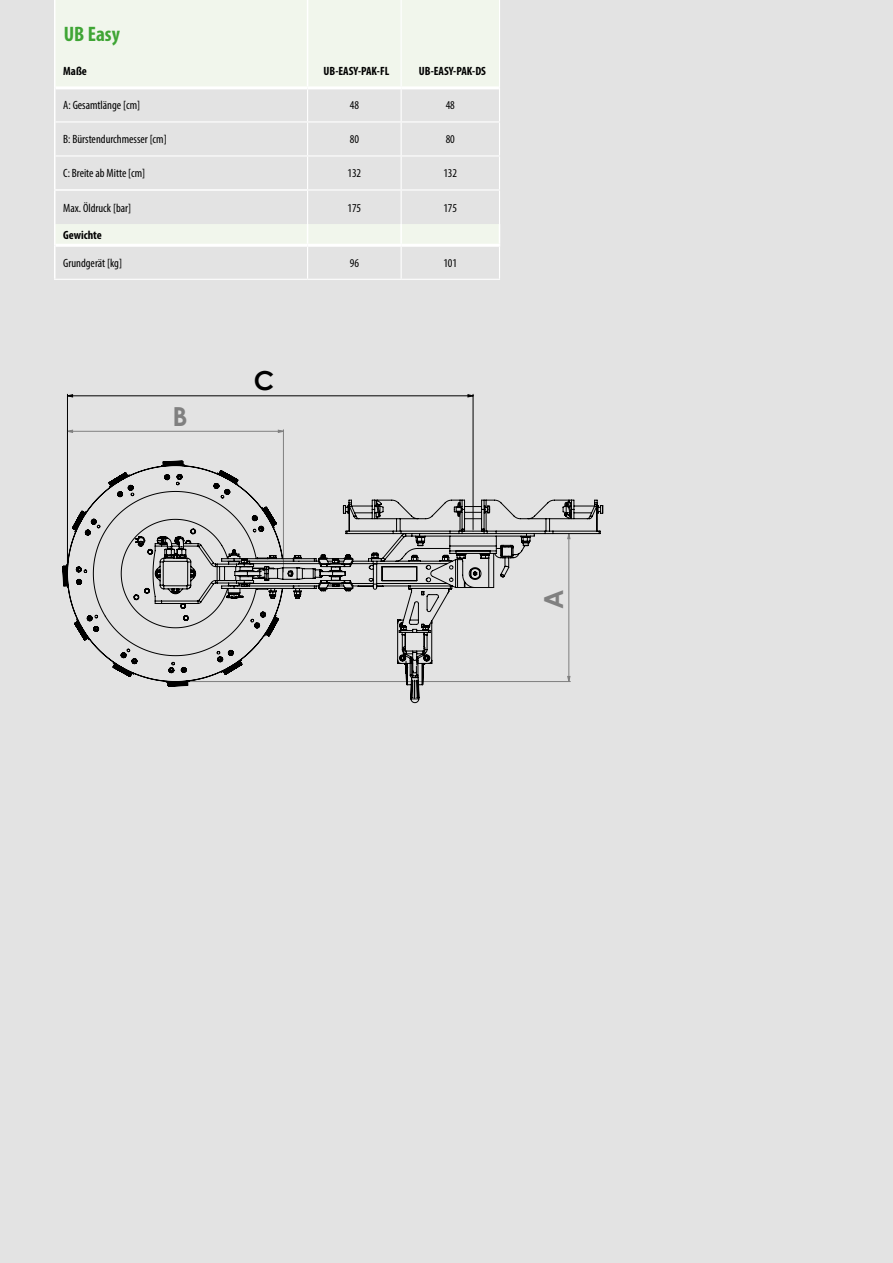
<style>
.page{position:relative;width:893px;height:1263px;background:#e3e3e3}
.page>*{position:absolute;margin:0;border:0;box-sizing:border-box;transform-origin:0 0}
.t1{font:700 26.25px "Century Gothic";color:#808080}
.t2{font:700 26.25px "Century Gothic";color:#000}
.t3{font:700 condensed 21px "Myriad Pro";color:#3fa535}
.t4{font:condensed 12px "Myriad Pro";color:#000}
.t5{font:700 condensed 12px "Myriad Pro";color:#000}
</style>
<div class="page">
<svg style="left:56px;top:0;width:443px;height:244px"></svg>
<hr style="left:307px;top:89px;width:1px;height:32px;background:#fff">
<hr style="left:401px;top:89px;width:1px;height:32px;background:#fff">
<hr style="left:307px;top:122px;width:1px;height:33px;background:#fff">
<hr style="left:401px;top:122px;width:1px;height:33px;background:#fff">
<hr style="left:308px;top:121px;width:93px;height:1px;background:#fff">
<hr style="left:401px;top:121px;width:99px;height:1px;background:#fff">
<hr style="left:56px;top:155px;width:252px;height:2px;background:#fff">
<hr style="left:308px;top:155px;width:93px;height:2px;background:#fff">
<hr style="left:401px;top:155px;width:99px;height:2px;background:#fff">
<hr style="left:307px;top:157px;width:1px;height:32px;background:#fff">
<hr style="left:401px;top:157px;width:1px;height:32px;background:#fff">
<hr style="left:56px;top:121px;width:252px;height:1px;background:#fff">
<hr style="left:56px;top:86px;width:252px;height:3px;background:#fff">
<hr style="left:307px;top:189px;width:94px;height:2px;background:#fff">
<hr style="left:307px;top:191px;width:1px;height:33px;background:#fff">
<hr style="left:401px;top:189px;width:99px;height:2px;background:#fff">
<hr style="left:401px;top:191px;width:1px;height:33px;background:#fff">
<hr style="left:307px;top:247px;width:1px;height:32px;background:#fff">
<hr style="left:54px;top:279px;width:254px;height:1px;background:#fff">
<hr style="left:308px;top:279px;width:93px;height:1px;background:#fff">
<hr style="left:401px;top:279px;width:99px;height:1px;background:#fff">
<hr style="left:499px;top:88px;width:1px;height:33px;background:#fff">
<hr style="left:499px;top:122px;width:1px;height:33px;background:#fff">
<hr style="left:499px;top:157px;width:1px;height:32px;background:#fff">
<hr style="left:499px;top:191px;width:1px;height:33px;background:#fff">
<hr style="left:401px;top:247px;width:1px;height:32px;background:#fff">
<hr style="left:499px;top:247px;width:1px;height:32px;background:#fff">
<hr style="left:401px;top:0;width:1px;height:86px;background:#fff">
<hr style="left:499px;top:0;width:1px;height:88px;background:#fff">
<hr style="left:308px;top:86px;width:93px;height:3px;background:#fff">
<hr style="left:401px;top:86px;width:98px;height:3px;background:#fff">
<hr style="left:307px;top:0;width:1px;height:86px;background:#fff">
<hr style="left:54px;top:0;width:2px;height:88px;background:#fff">
<hr style="left:54px;top:88px;width:2px;height:34px;background:#fff">
<hr style="left:54px;top:122px;width:2px;height:34px;background:#fff">
<hr style="left:54px;top:156px;width:2px;height:33px;background:#fff">
<hr style="left:54px;top:191px;width:2px;height:33px;background:#fff">
<hr style="left:54px;top:245px;width:2px;height:34px;background:#fff">
<hr style="left:54px;top:189px;width:253px;height:2px;background:#fff">
<hr style="left:54px;top:224px;width:2px;height:21px;background:#fff">
<svg style="left:307px;top:224px;width:1px;height:20px"></svg>
<hr style="left:400px;top:224px;width:2px;height:20px;background:#fff">
<svg style="left:499px;top:224px;width:1px;height:20px"></svg>
<hr style="left:56px;top:244px;width:252px;height:3px;background:#fff">
<hr style="left:308px;top:244px;width:93px;height:3px;background:#fff">
<hr style="left:401px;top:244px;width:99px;height:3px;background:#fff">
<hr style="left:283px;top:430px;width:1px;height:142px;background:#808080">
<hr style="left:473px;top:394px;width:1px;height:136px;background:#000">
<hr style="left:67px;top:394px;width:1px;height:178px;background:#000">
<svg style="left:68px;top:430px;width:215px;height:3px"></svg>
<svg style="left:67px;top:394px;width:406px;height:3px"></svg>
<svg style="left:63px;top:461px;width:540px;height:243px"></svg>
<h2 class="t3" style="left:64px;top:21px;width:58px">UB Easy</h2>
<p class="t5" style="left:63px;top:64px;width:25px">Maße</p>
<p class="t5" style="left:324px;top:64px;width:67px">UB-EASY-PAK-FL</p>
<p class="t5" style="left:419px;top:64px;width:69px">UB-EASY-PAK-DS</p>
<p class="t4" style="left:63px;top:98px;width:78px">A: Gesamtlänge [cm]</p>
<p class="t4" style="left:350px;top:98px;width:11px">48</p>
<p class="t4" style="left:446px;top:98px;width:11px">48</p>
<p class="t4" style="left:63px;top:132px;width:105px">B: Bürstendurchmesser [cm]</p>
<p class="t4" style="left:350px;top:132px;width:11px">80</p>
<p class="t4" style="left:446px;top:132px;width:11px">80</p>
<p class="t4" style="left:63px;top:166px;width:84px">C: Breite ab Mitte [cm]</p>
<p class="t4" style="left:347px;top:166px;width:15px">132</p>
<p class="t4" style="left:443px;top:166px;width:15px">132</p>
<p class="t4" style="left:63px;top:200px;width:69px">Max. Öldruck [bar]</p>
<p class="t4" style="left:347px;top:200px;width:15px">175</p>
<p class="t4" style="left:443px;top:200px;width:15px">175</p>
<p class="t5" style="left:63px;top:228px;width:40px">Gewichte</p>
<p class="t4" style="left:63px;top:256px;width:60px">Grundgerät [kg]</p>
<p class="t4" style="left:350px;top:256px;width:11px">96</p>
<p class="t4" style="left:443px;top:256px;width:15px">101</p>
<h1 class="t1" style="left:173px;top:396px;width:17px">B</h1>
<h1 class="t2" style="left:254px;top:361px;width:22px">C</h1>
<h1 class="t1" style="left:534px;top:609px;width:21px;rotate:-90deg">A</h1>
</div>
